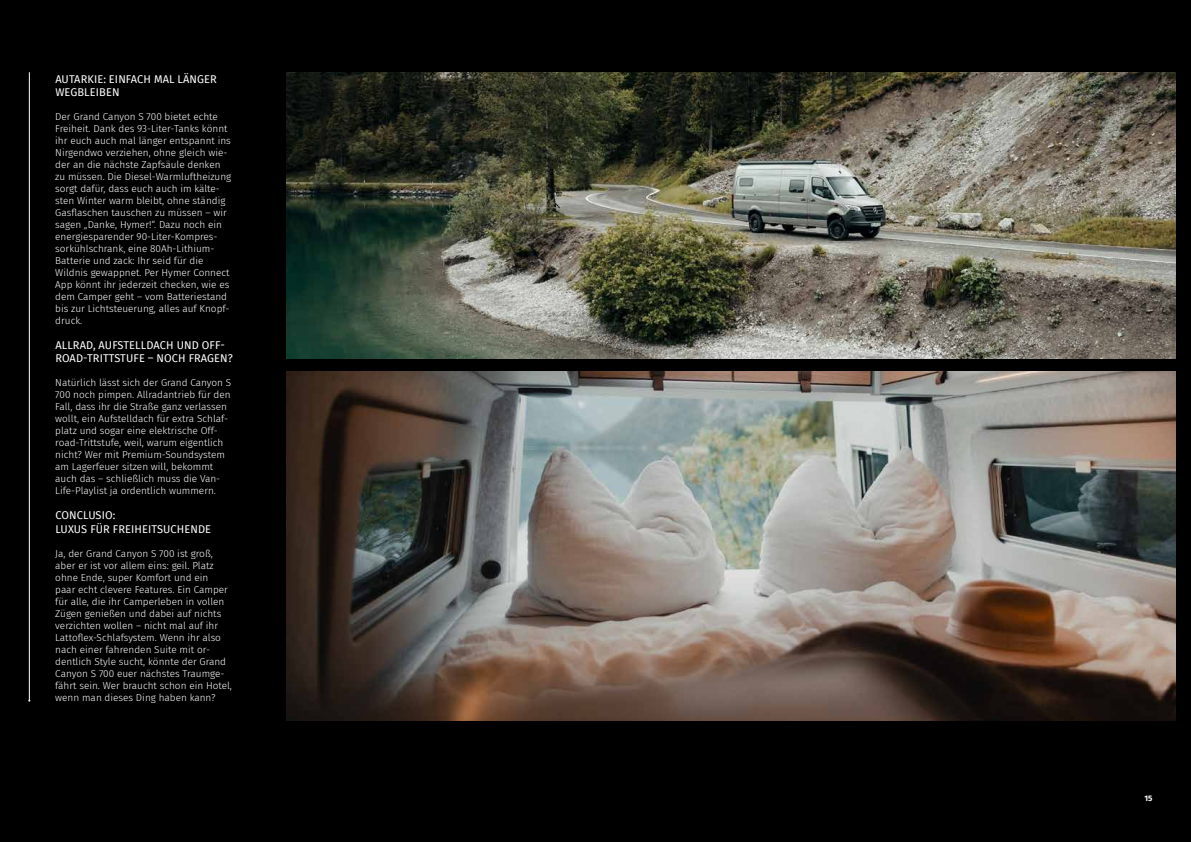
<style>
.page{position:relative;width:1191px;height:842px;background:#000}
.page>*{position:absolute;margin:0;border:0;box-sizing:border-box;transform-origin:0 0}
.t1{font:11px/13.2px "Fira Sans";letter-spacing:.01em;color:#fff}
.t2{font:300 10px/12px "Fira Sans";color:#fff}
.t3{font:700 8px "Fira Sans";color:#fff}
</style>
<div class="page">
<img style="left:286px;top:72px;width:889px;height:287px">
<img style="left:286px;top:371px;width:889px;height:349px">
<hr style="left:29px;top:72px;width:1px;height:629px;background:#fff">
<p class="t1" style="left:55px;top:72px;width:163px">AUTARKIE: EINFACH MAL LÄNGER<br>WEGBLEIBEN</p>
<p class="t2" style="left:55px;top:110px;width:177px">Der Grand Canyon S 700 bietet echte Freiheit. Dank des 93-Liter-Tanks könnt ihr euch auch mal länger entspannt ins Nirgendwo verziehen, ohne gleich wie&shy;der an die nächste Zapfsäule denken zu müssen. Die Diesel-Warmluftheizung sorgt dafür, dass euch auch im kälte&shy;sten Winter warm bleibt, ohne ständig Gasflaschen tauschen zu müssen – wir sagen „Danke, Hymer!“. Dazu noch ein energiesparender 90-Liter-Kompres&shy;sorkühlschrank, eine 80Ah-Lithium-Batterie und zack: Ihr seid für die Wildnis gewappnet. Per Hymer Connect App könnt ihr jederzeit checken, wie es dem Camper geht – vom Batteriestand bis zur Lichtsteuerung, alles auf Knopf&shy;druck.</p>
<p class="t1" style="left:55px;top:338px;width:179px">ALLRAD, AUFSTELLDACH UND OFF-<br>ROAD-TRITTSTUFE – NOCH FRAGEN?</p>
<p class="t2" style="left:55px;top:377px;width:177px">Natürlich lässt sich der Grand Canyon S 700 noch pimpen. Allradantrieb für den Fall, dass ihr die Straße ganz verlassen wollt, ein Aufstelldach für extra Schlaf&shy;platz und sogar eine elektrische Off&shy;road-Trittstufe, weil, warum eigentlich nicht? Wer mit Premium-Soundsystem am Lagerfeuer sitzen will, bekommt auch das – schließlich muss die Van-Life-Playlist ja ordentlich wummern.</p>
<p class="t1" style="left:55px;top:509px;width:157px">CONCLUSIO:<br>LUXUS FÜR FREIHEITSUCHENDE</p>
<p class="t2" style="left:55px;top:547px;width:178px">Ja, der Grand Canyon S 700 ist groß, aber er ist vor allem eins: geil. Platz ohne Ende, super Komfort und ein<br>paar echt clevere Features. Ein Camper für alle, die ihr Camperleben in vollen Zügen genießen und dabei auf nichts verzichten wollen – nicht mal auf ihr Lattoflex-Schlafsystem. Wenn ihr also nach einer fahrenden Suite mit or&shy;dentlich Style sucht, könnte der Grand Canyon S 700 euer nächstes Traumge&shy;fährt sein. Wer braucht schon ein Hotel, wenn man dieses Ding haben kann?</p>
<p class="t3" style="left:1144px;top:792px;width:9px">15</p>
</div>
